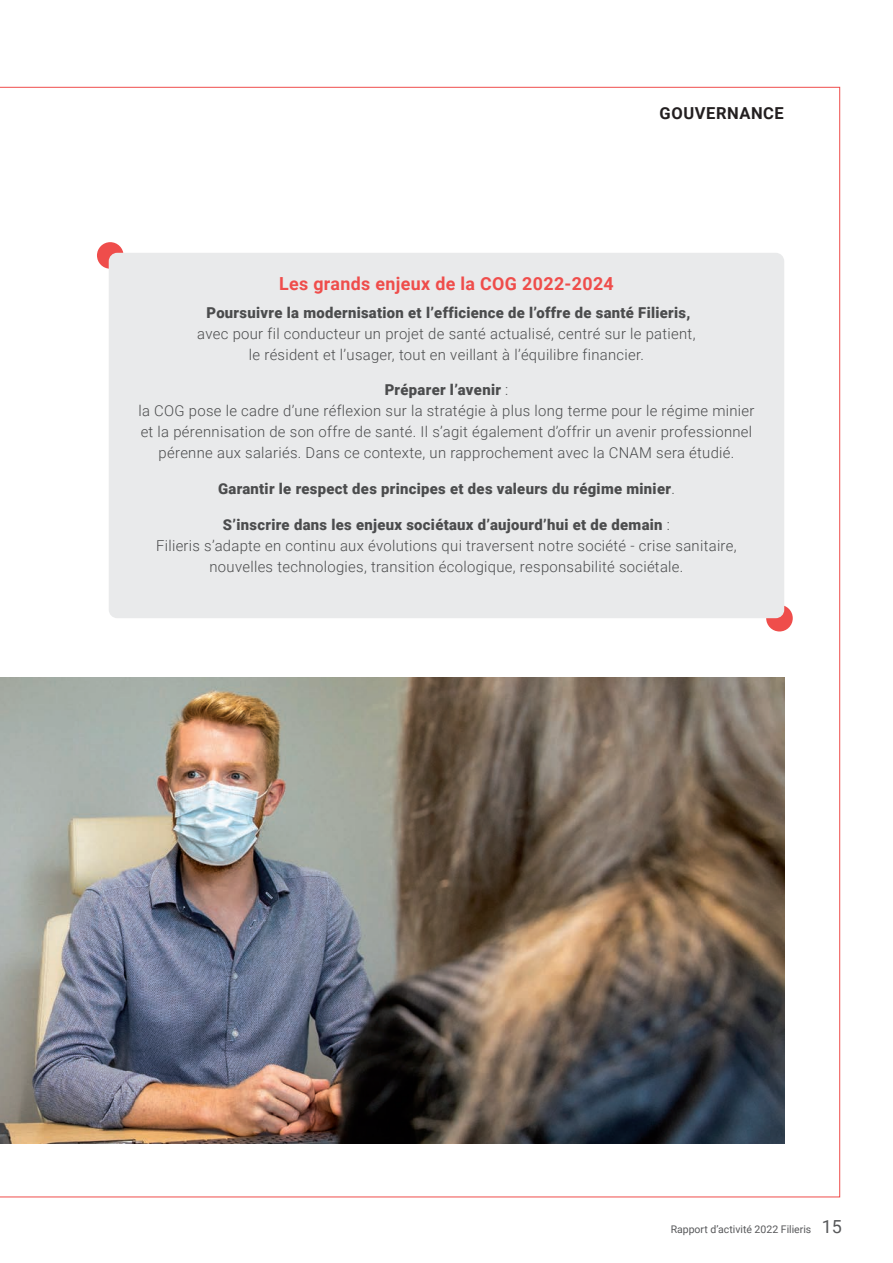
<style>
.page{position:relative;width:893px;height:1263px;background:#fff}
.page>*{position:absolute;margin:0;border:0;box-sizing:border-box;transform-origin:0 0}
.t1{font:700 18px "Roboto";letter-spacing:.02em;color:#ef4d4b}
.t2{font:700 16.5px "Roboto";letter-spacing:.035em;color:#231f20}
.t3{font:300 15px/21px "Roboto";letter-spacing:.02em;color:#4b4c4d;text-align:center}
.t4{font:900 15px "Roboto";letter-spacing:.02em;color:#4b4c4d}
.t5{font:10.5px "Roboto";color:#57585a}
.s1{font-weight:900}
.s2{font-weight:300}
.s3{font-size:18px}
</style>
<div class="page">
<div style="left:97px;top:242px;width:27px;height:27px;background:#ef4d4b;border-radius:50%"></div>
<div style="left:766px;top:605px;width:27px;height:26px;background:#ef4d4b;border-radius:50%"></div>
<div style="left:109px;top:253px;width:675px;height:365px;background:#e9eaeb;border-radius:9px"></div>
<img style="left:0;top:677px;width:784px;height:467px">
<p class="t2" style="left:660px;top:102px;width:126px">GOUVERNANCE</p>
<p class="t1" style="left:279px;top:271px;width:336px">Les grands enjeux de la COG 2022-2024</p>
<p class="t4" style="left:206px;top:302px;width:485px">Poursuivre la modernisation et l’efficience de l’offre de santé Filieris,</p>
<p class="t3" style="left:197px;top:322px;width:500px">avec pour fil conducteur un projet de santé actualisé, centré sur le patient, le résident et l’usager, tout en veillant à l’équilibre financier.</p>
<p class="t3" style="left:138px;top:379px;width:617px"><span class="s1">Préparer l’avenir</span> :<br>la COG pose le cadre d’une réflexion sur la stratégie à plus long terme pour le régime minier et la pérennisation de son offre de santé. Il s’agit également d’offrir un avenir professionnel pérenne aux salariés. Dans ce contexte, un rapprochement avec la CNAM sera étudié.</p>
<p class="t4" style="left:218px;top:478px;width:458px">Garantir le respect des principes et des valeurs du régime minier<span class="s2">.</span></p>
<p class="t3" style="left:156px;top:513px;width:582px"><span class="s1">S’inscrire dans les enjeux sociétaux d’aujourd’hui et de demain</span> :<br>Filieris s’adapte en continu aux évolutions qui traversent notre société - crise sanitaire, nouvelles technologies, transition écologique, responsabilité sociétale.</p>
<p class="t5" style="left:671px;top:1222px;width:173px">Rapport d’activité 2022 Filieris <span class="s3">15</span></p>
</div>
